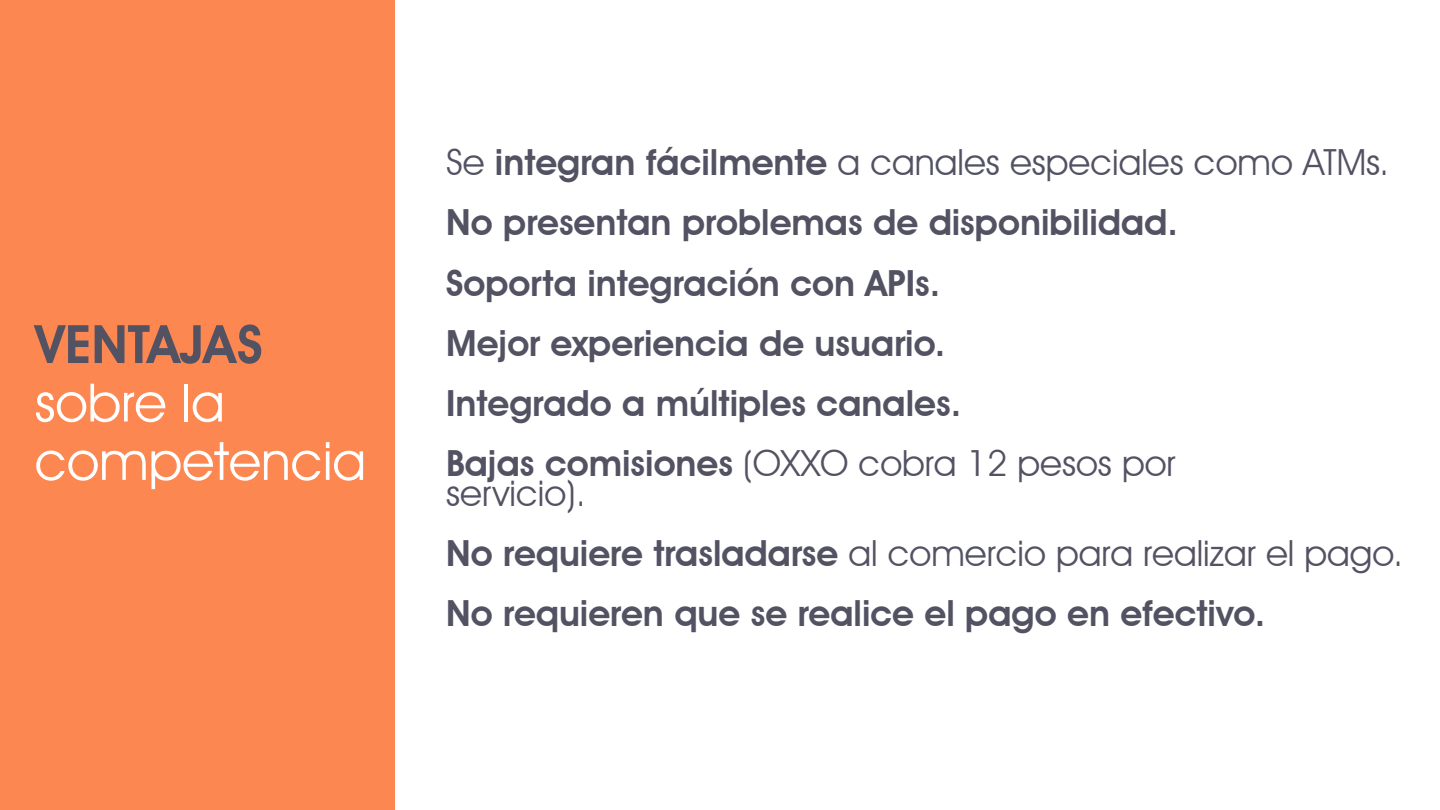
<style>
.page{position:relative;width:1440px;height:810px;background:#fff}
.page>*{position:absolute;margin:0;border:0;box-sizing:border-box;transform-origin:0 0}
.t1{font:53.1px/58.4px "Avant Garde IT Cby BT";color:#fff}
.t2{font:600 53.1px "Avant Garde IT Cby BT";color:#525263}
.t3{font:600 36px/60px "Avant Garde IT Cby BT";color:#525263}
.s1{font-weight:400}
</style>
<div class="page">
<div style="left:0;top:0;width:394px;height:810px;background:#fc8751"></div>
<h1 class="t2" style="left:35px;top:312px;width:229px">VENTAJAS</h1>
<h1 class="t1" style="left:35px;top:373px;width:333px">sobre la competencia</h1>
<p class="t3" style="left:446px;top:133px;width:944px"><span class="s1">Se</span> integran fácilmente <span class="s1">a canales especiales como ATMs.<br></span>No presentan problemas de disponibilidad.<br>Soporta integración con APIs.<br>Mejor experiencia de usuario.<br>Integrado a múltiples canales.<br>Bajas comisiones <span class="s1">(OXXO cobra 12 pesos por</span></p>
<p class="t3" style="left:446px;top:463px;width:958px"><span class="s1">servicio).<br></span>No requiere trasladarse <span class="s1">al comercio para realizar el pago.<br></span>No requieren que se realice el pago en efectivo.</p>
</div>
